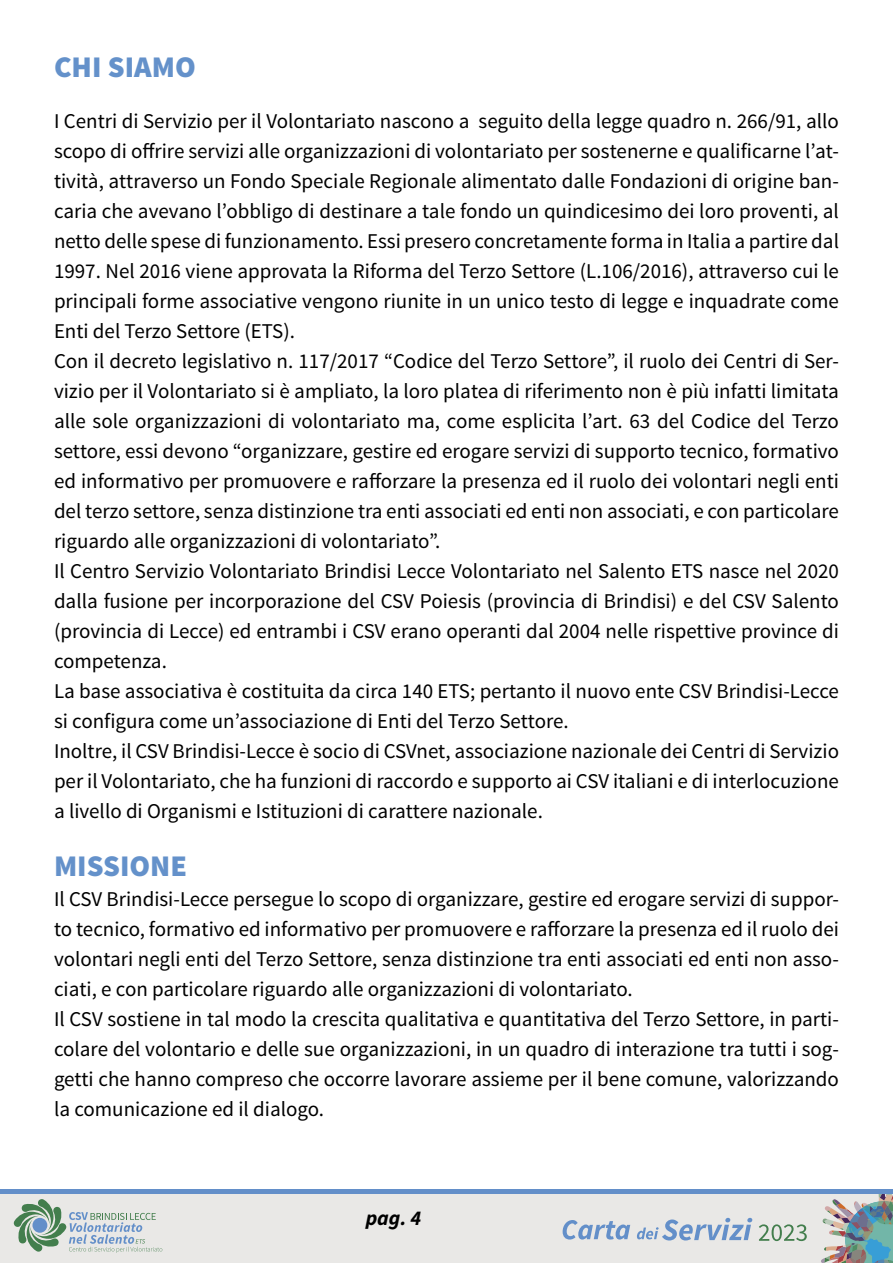
<style>
.page{position:relative;width:893px;height:1263px;background:#fff}
.page>*{position:absolute;margin:0;border:0;box-sizing:border-box;transform-origin:0 0}
.t1{font:900 30px "Source Sans Pro";color:#6491ca}
.t2{font:21px/30px "Source Sans Pro";color:#000}
.t3{font:italic 700 21px "Source Sans Pro";color:#000}
</style>
<div class="page">
<div style="left:0;top:1190px;width:893px;height:73px;background:#638fc9"></div>
<div style="left:0;top:1194px;width:893px;height:69px;background:#e9e8e6"></div>
<svg style="left:759px;top:1224px;width:48px;height:17px"></svg>
<svg style="left:563px;top:1220px;width:67px;height:19px"></svg>
<svg style="left:637px;top:1218px;width:115px;height:22px"></svg>
<svg style="left:14px;top:1199px;width:148px;height:54px"></svg>
<img style="left:821px;top:1194px;width:72px;height:69px">
<h1 class="t1" style="left:54px;top:47px;width:143px">CHI SIAMO</h1>
<p class="t2" style="left:54px;top:106px;width:786px">I Centri di Servizio per il Volontariato nascono a seguito della legge quadro n. 266/91, allo scopo di offrire servizi alle organizzazioni di volontariato per sostenerne e qualificarne l’at&shy;tività, attraverso un Fondo Speciale Regionale alimentato dalle Fondazioni di origine ban&shy;caria che avevano l’obbligo di destinare a tale fondo un quindicesimo dei loro proventi, al netto delle spese di funzionamento. Essi presero concretamente forma in Italia a partire dal 1997. Nel 2016 viene approvata la Riforma del Terzo Settore (L.106/2016), attraverso cui le principali forme associative vengono riunite in un unico testo di legge e inquadrate come Enti del Terzo Settore (ETS).<br>Con il decreto legislativo n. 117/2017 “Codice del Terzo Settore”, il ruolo dei Centri di Ser&shy;vizio per il Volontariato si è ampliato, la loro platea di riferimento non è più infatti limitata alle sole organizzazioni di volontariato ma, come esplicita l’art. 63 del Codice del Terzo settore, essi devono “organizzare, gestire ed erogare servizi di supporto tecnico, formativo ed informativo per promuovere e rafforzare la presenza ed il ruolo dei volontari negli enti del terzo settore, senza distinzione tra enti associati ed enti non associati, e con particolare riguardo alle organizzazioni di volontariato”.<br>Il Centro Servizio Volontariato Brindisi Lecce Volontariato nel Salento ETS nasce nel 2020 dalla fusione per incorporazione del CSV Poiesis (provincia di Brindisi) e del CSV Salento (provincia di Lecce) ed entrambi i CSV erano operanti dal 2004 nelle rispettive province di competenza.<br>La base associativa è costituita da circa 140 ETS; pertanto il nuovo ente CSV Brindisi-Lecce si configura come un’associazione di Enti del Terzo Settore.<br>Inoltre, il CSV Brindisi-Lecce è socio di CSVnet, associazione nazionale dei Centri di Servizio per il Volontariato, che ha funzioni di raccordo e supporto ai CSV italiani e di interlocuzione a livello di Organismi e Istituzioni di carattere nazionale.</p>
<h1 class="t1" style="left:54px;top:846px;width:135px">MISSIONE</h1>
<p class="t2" style="left:54px;top:884px;width:786px">Il CSV Brindisi-Lecce persegue lo scopo di organizzare, gestire ed erogare servizi di suppor&shy;to tecnico, formativo ed informativo per promuovere e rafforzare la presenza ed il ruolo dei volontari negli enti del Terzo Settore, senza distinzione tra enti associati ed enti non asso&shy;ciati, e con particolare riguardo alle organizzazioni di volontariato.<br>Il CSV sostiene in tal modo la crescita qualitativa e quantitativa del Terzo Settore, in parti&shy;colare del volontario e delle sue organizzazioni, in un quadro di interazione tra tutti i sog&shy;getti che hanno compreso che occorre lavorare assieme per il bene comune, valorizzando la comunicazione ed il dialogo.</p>
<p class="t3" style="left:366px;top:1204px;width:57px">pag. 4</p>
</div>
